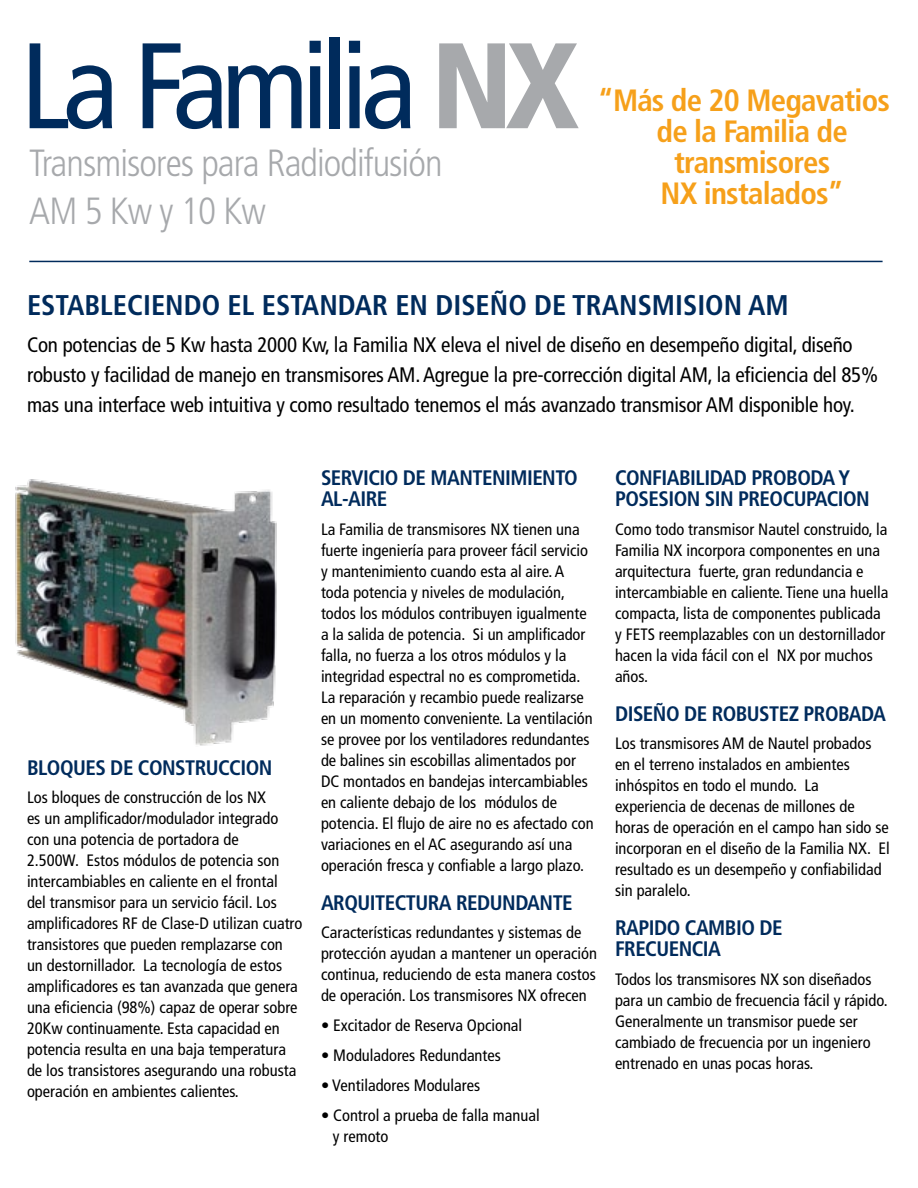
<style>
.page{position:relative;width:918px;height:1188px;background:#fff}
.page>*{position:absolute;margin:0;border:0;box-sizing:border-box;transform-origin:0 0}
.t1{font:condensed 121.5px "Frutiger";letter-spacing:-.06em;color:#002b5c}
.t2{font:300 condensed 37.8px/48px "Frutiger";letter-spacing:-.025em;color:#a7a9ac}
.t3{font:700 condensed 30.75px/30.8px "Frutiger";letter-spacing:-.025em;color:#f6a01a;text-align:center}
.t4{font:700 condensed 28.5px "Frutiger";color:#002b5c}
.t5{font:condensed 21px/30px "Frutiger";letter-spacing:-.01em;color:#000}
.t6{font:700 condensed 21px/21px "Frutiger";letter-spacing:-.025em;color:#002b5c}
.t7{font:condensed 16.5px/21px "Frutiger";color:#000}
.s1{font-weight:900;color:#a7a9ac}
</style>
<div class="page">
<img style="left:15px;top:479px;width:262px;height:267px">
<hr style="left:29px;top:261px;width:854px;height:1px;background:#002b5c">
<h1 class="t1" style="left:20px;top:15px;width:561px">La Familia <span class="s1">NX</span></h1>
<h2 class="t2" style="left:29px;top:140px;width:415px">Transmisores para Radiodifusión<br>AM 5 Kw y 10 Kw</h2>
<h3 class="t3" style="left:598px;top:85px;width:294px">“Más de 20 Megavatios de la Familia de transmisores<br>NX instalados”</h3>
<h3 class="t4" style="left:27px;top:288px;width:763px">ESTABLECIENDO EL ESTANDAR EN DISEÑO DE TRANSMISION AM</h3>
<p class="t5" style="left:27px;top:330px;width:853px">Con potencias de 5 Kw hasta 2000 Kw, la Familia NX eleva el nivel de diseño en desempeño digital, diseño robusto y facilidad de manejo en transmisores AM. Agregue la pre-corrección digital AM, la eficiencia del 85% mas una interface web intuitiva y como resultado tenemos el más avanzado transmisor AM disponible hoy.</p>
<p class="t6" style="left:27px;top:757px;width:247px">BLOQUES DE CONSTRUCCION</p>
<p class="t7" style="left:27px;top:787px;width:277px">Los bloques de construcción de los NX<br>es un amplificador/modulador integrado con una potencia de portadora de<br>2.500W. Estos módulos de potencia son intercambiables en caliente en el frontal<br>del transmisor para un servicio fácil. Los amplificadores RF de Clase-D utilizan cuatro transistores que pueden remplazarse con un destornillador. La tecnología de estos amplificadores es tan avanzada que genera una eficiencia (98%) capaz de operar sobre 20Kw continuamente. Esta capacidad en potencia resulta en una baja temperatura de los transistores asegurando una robusta operación en ambientes calientes.</p>
<p class="t6" style="left:321px;top:467px;width:258px">SERVICIO DE MANTENIMIENTO<br>AL-AIRE</p>
<p class="t7" style="left:321px;top:519px;width:274px">La Familia de transmisores NX tienen una fuerte ingeniería para proveer fácil servicio y mantenimiento cuando esta al aire. A toda potencia y niveles de modulación, todos los módulos contribuyen igualmente a la salida de potencia. Si un amplificador falla, no fuerza a los otros módulos y la integridad espectral no es comprometida.<br>La reparación y recambio puede realizarse en un momento conveniente. La ventilación se provee por los ventiladores redundantes de balines sin escobillas alimentados por DC montados en bandejas intercambiables en caliente debajo de los módulos de potencia. El flujo de aire no es afectado con variaciones en el AC asegurando así una operación fresca y confiable a largo plazo.</p>
<p class="t6" style="left:321px;top:892px;width:253px">ARQUITECTURA REDUNDANTE</p>
<p class="t7" style="left:321px;top:922px;width:278px">Características redundantes y sistemas de protección ayudan a mantener un operación continua, reduciendo de esta manera costos de operación. Los transmisores NX ofrecen</p>
<p class="t7" style="left:321px;top:1015px;width:203px">• Excitador de Reserva Opcional</p>
<p class="t7" style="left:321px;top:1045px;width:181px">• Moduladores Redundantes</p>
<p class="t7" style="left:321px;top:1075px;width:161px">• Ventiladores Modulares</p>
<p class="t7" style="left:333px;top:1105px;width:208px;text-indent:-12px">• Control a prueba de falla manual y remoto</p>
<p class="t6" style="left:615px;top:467px;width:256px">CONFIABILIDAD PROBODA Y<br>POSESION SIN PREOCUPACION</p>
<p class="t7" style="left:615px;top:519px;width:275px">Como todo transmisor Nautel construido, la Familia NX incorpora componentes en una arquitectura fuerte, gran redundancia e intercambiable en caliente. Tiene una huella compacta, lista de componentes publicada y FETS reemplazables con un destornillador hacen la vida fácil con el NX por muchos años.</p>
<p class="t6" style="left:615px;top:703px;width:272px">DISEÑO DE ROBUSTEZ PROBADA</p>
<p class="t7" style="left:615px;top:733px;width:276px">Los transmisores AM de Nautel probados en el terreno instalados en ambientes inhóspitos en todo el mundo. La experiencia de decenas de millones de horas de operación en el campo han sido se incorporan en el diseño de la Familia NX. El resultado es un desempeño y confiabilidad sin paralelo.</p>
<p class="t6" style="left:615px;top:917px;width:169px">RAPIDO CAMBIO DE<br>FRECUENCIA</p>
<p class="t7" style="left:615px;top:969px;width:274px">Todos los transmisores NX son diseñados para un cambio de frecuencia fácil y rápido.<br>Generalmente un transmisor puede ser cambiado de frecuencia por un ingeniero entrenado en unas pocas horas.</p>
</div>
